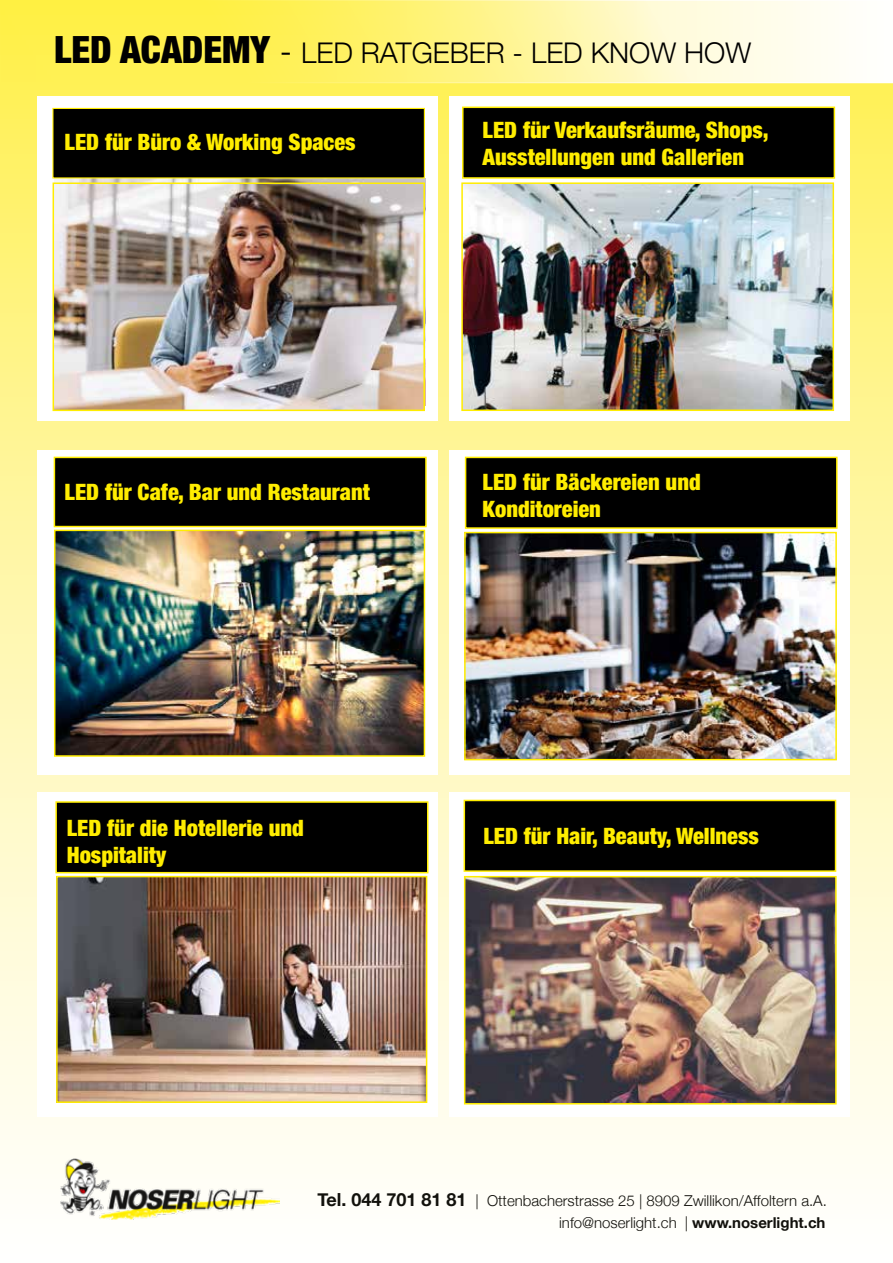
<style>
.page{position:relative;width:893px;height:1263px;background:#fff}
.page>*{position:absolute;margin:0;border:0;box-sizing:border-box;transform-origin:0 0}
.t1{font:300 28.5px "Helvetica Neue";color:#000}
.t2{font:900 condensed 22.5px/27px "Helvetica Neue";color:#ffed00}
.t3{font:300 15px/21.3px "Helvetica Neue";color:#12110c;text-align:right}
.s1{font-weight:900;font-stretch:condensed;font-size:37.5px}
.s2{font-size:33px}
.s3{font-weight:700;font-size:18px}
.s4{font-weight:700}
</style>
<div class="page">
<div style="left:0;top:0;width:893px;height:1263px;background:linear-gradient(to bottom,#fff055,#fff)"></div>
<svg style="left:1px;top:0;width:892px;height:83px;background:#fff590"></svg>
<img style="left:60px;top:1159px;width:219px;height:60px">
<div style="left:37px;top:97px;width:401px;height:324px;background:#fff"></div>
<div style="left:449px;top:97px;width:400px;height:324px;background:#fff"></div>
<div style="left:37px;top:450px;width:401px;height:324px;background:#fff"></div>
<div style="left:449px;top:450px;width:400px;height:324px;background:#fff"></div>
<div style="left:37px;top:792px;width:401px;height:324px;background:#fff"></div>
<div style="left:449px;top:792px;width:400px;height:324px;background:#fff"></div>
<svg style="left:0;top:0;width:1px;height:1263px"></svg>
<img style="left:467px;top:879px;width:367px;height:222px">
<div style="left:464px;top:876px;width:373px;height:228px;border:2px solid #ffed00"></div>
<div style="left:464px;top:800px;width:371px;height:71px;background:#000"></div>
<div style="left:464px;top:800px;width:372px;height:72px;border:2px solid #ffed00"></div>
<div style="left:53px;top:108px;width:371px;height:70px;background:#000"></div>
<div style="left:52px;top:108px;width:373px;height:70px;border:1px solid #ffed00"></div>
<img style="left:56px;top:185px;width:366px;height:223px">
<div style="left:53px;top:182px;width:372px;height:229px;border:2px solid #ffed00"></div>
<img style="left:464px;top:185px;width:367px;height:223px">
<div style="left:461px;top:182px;width:373px;height:229px;border:2px solid #ffed00"></div>
<div style="left:463px;top:107px;width:371px;height:71px;background:#000"></div>
<div style="left:462px;top:107px;width:373px;height:72px;border:2px solid #ffed00"></div>
<img style="left:57px;top:533px;width:365px;height:221px">
<div style="left:54px;top:530px;width:371px;height:227px;border:2px solid #ffed00"></div>
<div style="left:54px;top:457px;width:372px;height:69px;background:#000"></div>
<div style="left:54px;top:457px;width:373px;height:70px;border:2px solid #ffed00"></div>
<img style="left:467px;top:535px;width:367px;height:222px">
<div style="left:464px;top:532px;width:373px;height:228px;border:2px solid #ffed00"></div>
<div style="left:466px;top:457px;width:371px;height:71px;background:#000"></div>
<div style="left:465px;top:457px;width:373px;height:72px;border:2px solid #ffed00"></div>
<div style="left:56px;top:802px;width:372px;height:71px;background:#000"></div>
<div style="left:55px;top:801px;width:373px;height:72px;border:2px solid #ffed00"></div>
<img style="left:59px;top:879px;width:365px;height:221px">
<div style="left:56px;top:876px;width:371px;height:227px;border:2px solid #ffed00"></div>
<p class="t1" style="left:54px;top:30px;width:699px"><span class="s1">LED ACADEMY</span> <span class="s2">-</span> LED RATGEBER - LED KNOW HOW</p>
<p class="t2" style="left:65px;top:127px;width:293px">LED für Büro &amp; Working Spaces</p>
<p class="t2" style="left:483px;top:115px;width:288px">LED für Verkaufsräume, Shops,<br>Ausstellungen und Gallerien</p>
<p class="t2" style="left:65px;top:477px;width:307px">LED für Cafe, Bar und Restaurant</p>
<p class="t2" style="left:483px;top:467px;width:220px">LED für Bäckereien und<br>Konditoreien</p>
<p class="t2" style="left:67px;top:813px;width:239px">LED für die Hotellerie und<br>Hospitality</p>
<p class="t2" style="left:483px;top:821px;width:277px">LED für Hair, Beauty, Wellness</p>
<p class="t3" style="left:318px;top:1189px;width:511px"><span class="s3">Tel. 044 701 81 81</span> | Ottenbacherstrasse 25 | 8909 Zwillikon/Affoltern a.A. info@noserlight.ch | <span class="s4">www.noserlight.ch</span></p>
</div>
